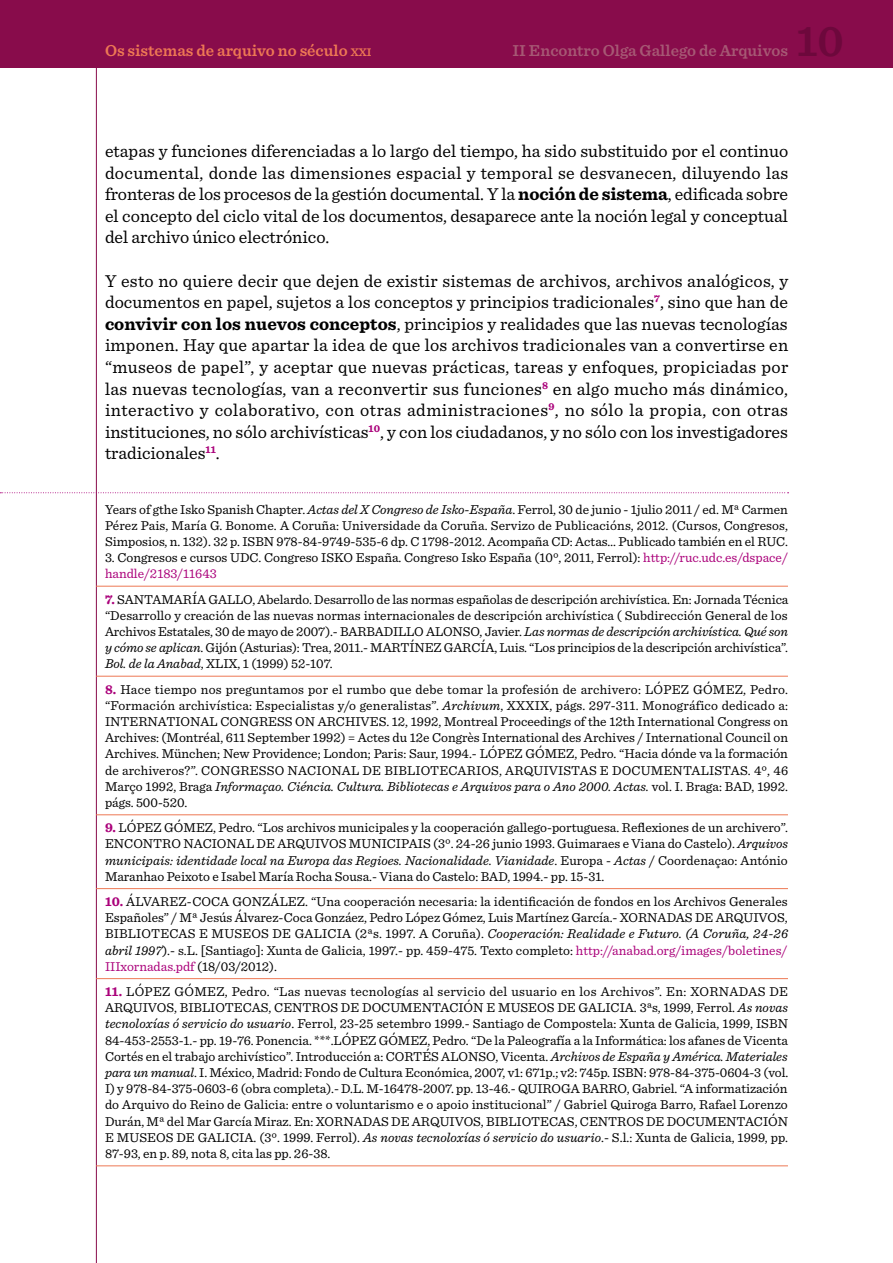
<style>
.page{position:relative;width:893px;height:1263px;background:#fff}
.page>*{position:absolute;margin:0;border:0;box-sizing:border-box;transform-origin:0 0}
.t1{font:600 45px "Sentinel";color:#6d083c}
.t2{font:18px/21.6px "Sentinel";color:#000;text-align:justify}
.t3{font:600 16.5px "Sentinel";color:#a65874}
.t4{font:600 16.5px "Sentinel";color:#ed7854}
.t5{font:13.5px/16.2px "Sentinel";color:#000;text-align:justify}
.s1{font-size:11.55px}
.s2{font-weight:700}
.s3{font-style:italic}
.s4{color:#aa007a}
.s5{font-weight:700;color:#aa007a}
</style>
<div class="page">
<div style="left:0;top:0;width:893px;height:68px;background:#880c4b"></div>
<hr style="left:96px;top:68px;width:1px;height:1195px;background:#880c4b">
<svg style="left:0;top:492px;width:789px;height:1px"></svg>
<hr style="left:96px;top:586px;width:692px;height:1px;background:#ed7854">
<hr style="left:96px;top:676px;width:692px;height:1px;background:#ed7854">
<hr style="left:96px;top:814px;width:692px;height:1px;background:#ed7854">
<hr style="left:96px;top:888px;width:692px;height:1px;background:#ed7854">
<hr style="left:96px;top:978px;width:692px;height:1px;background:#ed7854">
<hr style="left:96px;top:1165px;width:692px;height:1px;background:#ed7854">
<p class="t4" style="left:105px;top:38px;width:268px">Os sistemas de arquivo no século <span class="s1">xxi</span></p>
<p class="t3" style="left:512px;top:38px;width:277px">II Encontro Olga Gallego de Arquivos</p>
<h1 class="t1" style="left:796px;top:7px;width:49px">10</h1>
<p class="t2" style="left:105px;top:139px;width:685px">etapas y funciones diferenciadas a lo largo del tiempo, ha sido substituido por el continuo documental, donde las dimensiones espacial y temporal se desvanecen, diluyendo las fronteras de los procesos de la gestión documental. Y la <span class="s2">noción de sistema</span>, edificada sobre el concepto del ciclo vital de los documentos, desaparece ante la noción legal y conceptual del archivo único electrónico.</p>
<p class="t2" style="left:105px;top:269px;width:685px">Y esto no quiere decir que dejen de existir sistemas de archivos, archivos analógicos, y documentos en papel, sujetos a los conceptos y principios tradicionales<sup>7</sup>, sino que han de <span class="s2">convivir con los nuevos conceptos</span>, principios y realidades que las nuevas tecnologías imponen. Hay que apartar la idea de que los archivos tradicionales van a convertirse en “museos de papel”, y aceptar que nuevas prácticas, tareas y enfoques, propiciadas por las nuevas tecnologías, van a reconvertir sus funciones<sup>8</sup> en algo mucho más dinámico, interactivo y colaborativo, con otras administraciones<sup>9</sup>, no sólo la propia, con otras instituciones, no sólo archivísticas<sup>10</sup>, y con los ciudadanos, y no sólo con los investigadores tradicionales<sup>11</sup>.</p>
<p class="t5" style="left:105px;top:500px;width:684px">Years of gthe Isko Spanish Chapter. <span class="s3">Actas del X Congreso de Isko-España</span>. Ferrol, 30 de junio - 1julio 2011 / ed. Mª Carmen Pérez Pais, María G. Bonome. A Coruña: Universidade da Coruña. Servizo de Publicacións, 2012. (Cursos, Congresos, Simposios, n. 132). 32 p. ISBN 978-84-9749-535-6 dp. C 1798-2012. Acompaña CD: Actas… Publicado también en el RUC.</p>
<p class="t5" style="left:105px;top:549px;width:684px">3. Congresos e cursos UDC. Congreso ISKO España. Congreso Isko España (10º, 2011, Ferrol): <span class="s4">http://ruc.udc.es/dspace/ handle/2183/11643</span></p>
<p class="t5" style="left:105px;top:590px;width:685px"><span class="s5">7.</span> SANTAMARÍA GALLO, Abelardo. Desarrollo de las normas españolas de descripción archivística. En: Jornada Técnica “Desarrollo y creación de las nuevas normas internacionales de descripción archivística ( Subdirección General de los Archivos Estatales, 30 de mayo de 2007).- BARBADILLO ALONSO, Javier. <span class="s3">Las normas de descripción archivística. Qué son y cómo se aplican</span>. Gijón (Asturias): Trea, 2011.- MARTÍNEZ GARCÍA, Luis. “Los principios de la descripción archivística”.<br><span class="s3">Bol. de la Anabad</span>, XLIX, 1 (1999) 52-107.</p>
<p class="t5" style="left:105px;top:680px;width:685px"><span class="s5">8.</span> Hace tiempo nos preguntamos por el rumbo que debe tomar la profesión de archivero: LÓPEZ GÓMEZ, Pedro. “Formación archivística: Especialistas y/o generalistas”. <span class="s3">Archivum</span>, XXXIX, págs. 297-311. Monográfico dedicado a:<br>INTERNATIONAL CONGRESS ON ARCHIVES. 12, 1992, Montreal Proceedings of the 12th International Congress on Archives: (Montréal, 611 September 1992) = Actes du 12e Congrès International des Archives / International Council on Archives. München; New Providence; London; Paris: Saur, 1994.- LÓPEZ GÓMEZ, Pedro. “Hacia dónde va la formación de archiveros?”. CONGRESSO NACIONAL DE BIBLIOTECARIOS, ARQUIVISTAS E DOCUMENTALISTAS. 4º, 46<br>Março 1992, Braga <span class="s3">Informaçao. Ciéncia. Cultura. Bibliotecas e Arquivos para o Ano 2000. Actas.</span> vol. I. Braga: BAD, 1992. págs. 500-520.</p>
<p class="t5" style="left:105px;top:819px;width:685px"><span class="s5">9.</span> LÓPEZ GÓMEZ, Pedro. “Los archivos municipales y la cooperación gallego-portuguesa. Reflexiones de un archivero”.<br>ENCONTRO NACIONAL DE ARQUIVOS MUNICIPAIS (3º. 24-26 junio 1993. Guimaraes e Viana do Castelo). <span class="s3">Arquivos municipais: identidade local na Europa das Regioes. Nacionalidade. Vianidade</span>. Europa - <span class="s3">Actas</span> / Coordenaçao: António Maranhao Peixoto e Isabel María Rocha Sousa.- Viana do Castelo: BAD, 1994.- pp. 15-31.</p>
<p class="t5" style="left:105px;top:892px;width:684px"><span class="s5">10.</span> ÁLVAREZ-COCA GONZÁLEZ. “Una cooperación necesaria: la identificación de fondos en los Archivos Generales Españoles” / Mª Jesús Álvarez-Coca Gonzáez, Pedro López Gómez, Luis Martínez García.- XORNADAS DE ARQUIVOS, BIBLIOTECAS E MUSEOS DE GALICIA (2ªs. 1997. A Coruña). <span class="s3">Cooperación: Realidade e Futuro. (A Coruña, 24-26 abril 1997</span>).- s.L. [Santiago]: Xunta de Galicia, 1997.- pp. 459-475. Texto completo: <span class="s4">http://anabad.org/images/boletines/ IIIxornadas.pdf</span> (18/03/2012).</p>
<p class="t5" style="left:105px;top:982px;width:685px"><span class="s5">11.</span> LÓPEZ GÓMEZ, Pedro. “Las nuevas tecnologías al servicio del usuario en los Archivos”. En: XORNADAS DE ARQUIVOS, BIBLIOTECAS, CENTROS DE DOCUMENTACIÓN E MUSEOS DE GALICIA. 3ªs, 1999, Ferrol. <span class="s3">As novas tecnoloxías ó servicio do usuario</span>. Ferrol, 23-25 setembro 1999.- Santiago de Compostela: Xunta de Galicia, 1999, ISBN 84-453-2553-1.- pp. 19-76. Ponencia. ***.LÓPEZ GÓMEZ, Pedro. “De la Paleografía a la Informática: los afanes de Vicenta Cortés en el trabajo archivístico”. Introducción a: CORTÉS ALONSO, Vicenta. <span class="s3">Archivos de España y América. Materiales para un manual</span>. I. México, Madrid: Fondo de Cultura Económica, 2007, v1: 671p.; v2: 745p. ISBN: 978-84-375-0604-3 (vol.<br>I) y 978-84-375-0603-6 (obra completa).- D.L. M-16478-2007. pp. 13-46.- QUIROGA BARRO, Gabriel. “A informatización do Arquivo do Reino de Galicia: entre o voluntarismo e o apoio institucional” / Gabriel Quiroga Barro, Rafael Lorenzo Durán, Mª del Mar García Miraz. En: XORNADAS DE ARQUIVOS, BIBLIOTECAS, CENTROS DE DOCUMENTACIÓN E MUSEOS DE GALICIA. (3º. 1999. Ferrol). <span class="s3">As novas tecnoloxías ó servicio do usuario</span>.- S.l.: Xunta de Galicia, 1999, pp.<br>87-93, en p. 89, nota 8, cita las pp. 26-38.</p>
</div>
